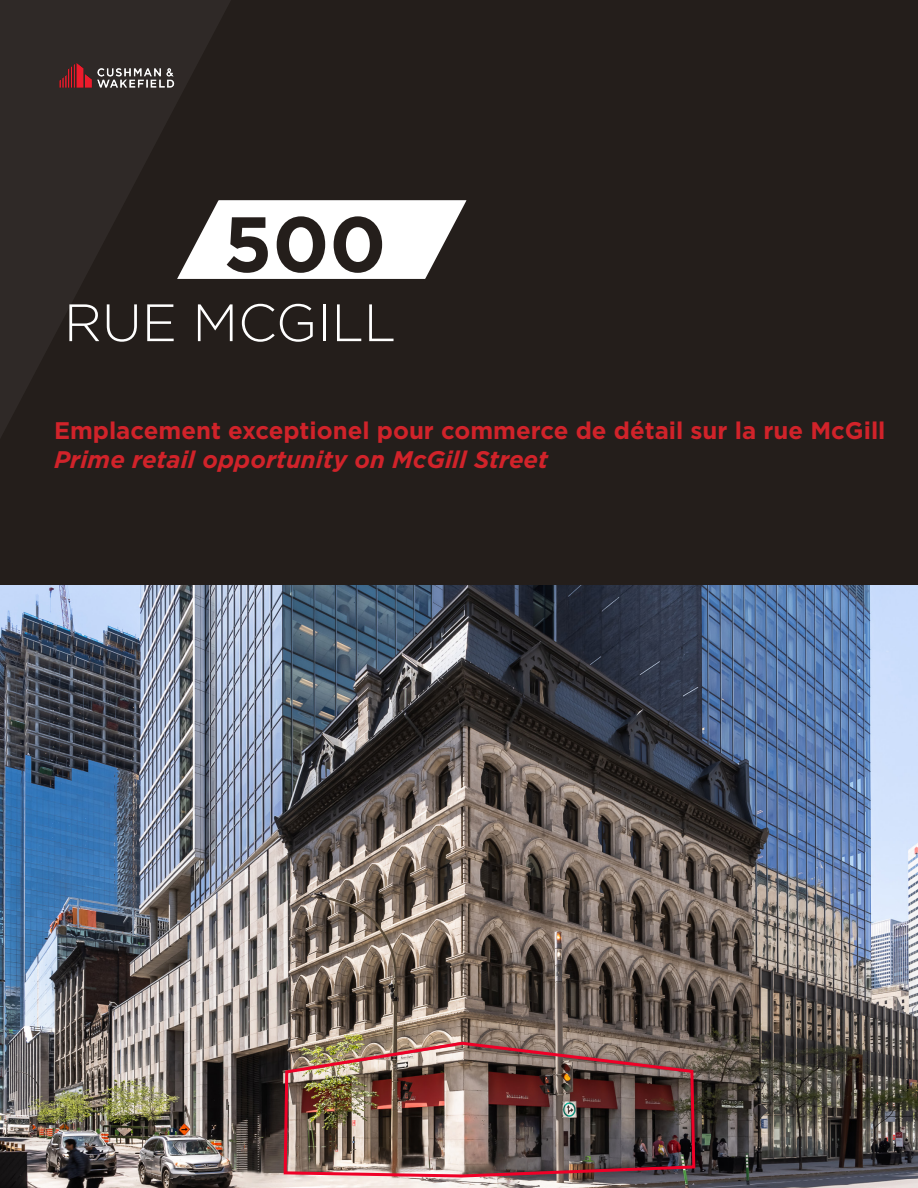
<style>
.page{position:relative;width:918px;height:1188px;background:#241e1b}
.page>*{position:absolute;margin:0;border:0;box-sizing:border-box;transform-origin:0 0}
.t1{font:700 78px "Gotham";color:#241e1b}
.t2{font:300 52.5px "Gotham";color:#fff}
.t3{font:700 24px "Gotham";color:#d1232a}
.t4{font:italic 700 24px "Gotham";color:#d1232a}
</style>
<div class="page">
<img style="left:0;top:585px;width:918px;height:603px">
<svg style="left:271px;top:200px;width:196px;height:79px;background:#e6e6e5"></svg>
<svg style="left:0;top:0;width:271px;height:633px"></svg>
<img style="left:56px;top:54px;width:121px;height:42px">
<img style="left:282px;top:1040px;width:415px;height:139px">
<p class="t1" style="left:223px;top:193px;width:165px">500</p>
<p class="t2" style="left:64px;top:289px;width:334px">RUE MCGILL</p>
<p class="t3" style="left:54px;top:415px;width:833px">Emplacement exceptionel pour commerce de détail sur la rue McGill</p>
<p class="t4" style="left:54px;top:443px;width:496px">Prime retail opportunity on McGill Street</p>
</div>
